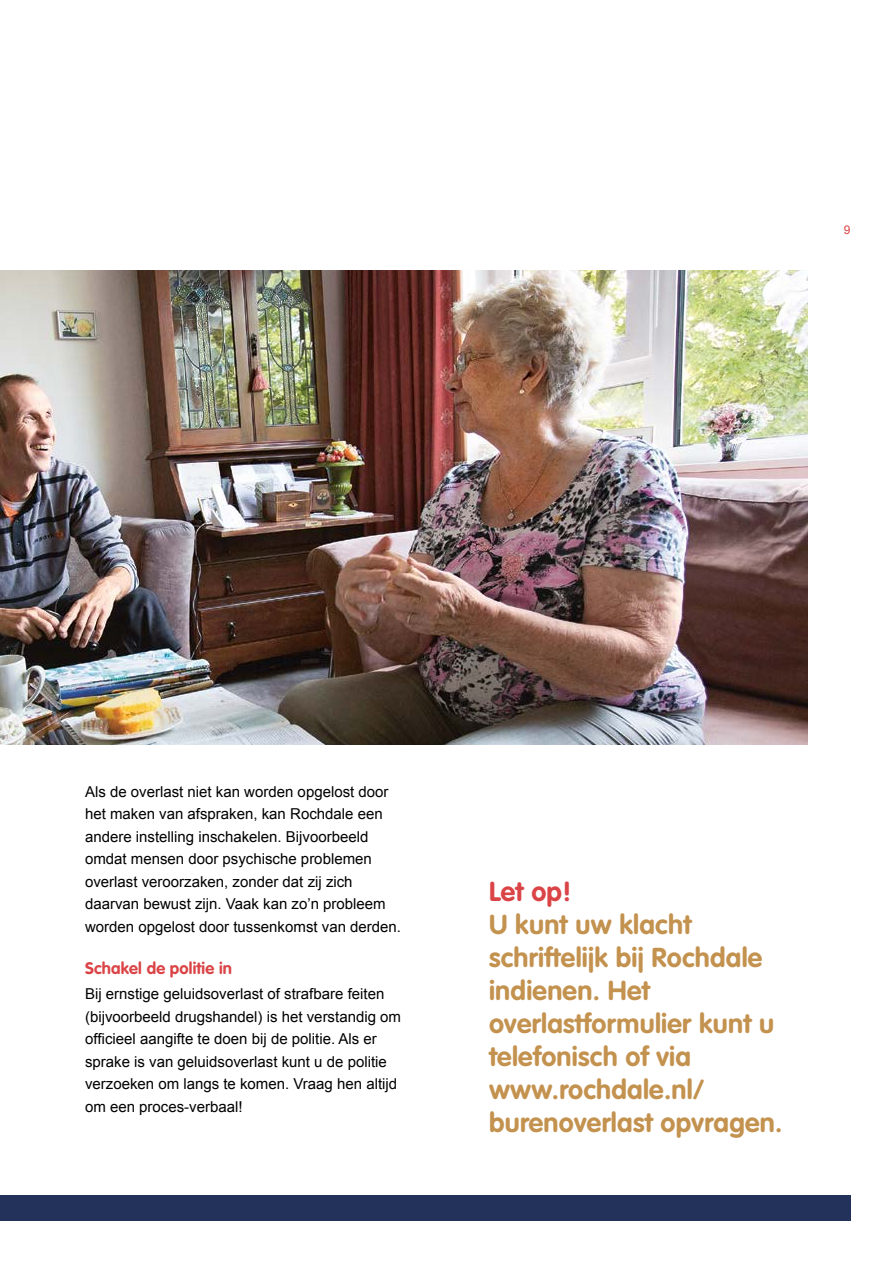
<style>
.page{position:relative;width:893px;height:1263px;background:#fff}
.page>*{position:absolute;margin:0;border:0;box-sizing:border-box;transform-origin:0 0}
.t1{font:700 27px/33px "VAG Rounded";letter-spacing:.01em;color:#c4924f}
.t2{font:700 27px "VAG Rounded";color:#db4447}
.t3{font:700 16.5px "VAG Rounded";letter-spacing:.01em;color:#db4447}
.t4{font:15px/22.5px "Arial";color:#000}
.t5{font:12px "Arial";color:#db4447}
</style>
<div class="page">
<img style="left:0;top:270px;width:808px;height:474px">
<div style="left:0;top:1195px;width:850px;height:25px;background:#22325a"></div>
<p class="t5" style="left:844px;top:222px;width:8px">9</p>
<p class="t4" style="left:85px;top:780px;width:317px">Als de overlast niet kan worden opgelost door het maken van afspraken, kan Rochdale een andere instelling inschakelen. Bijvoorbeeld omdat mensen door psychische problemen overlast veroorzaken, zonder dat zij zich daarvan bewust zijn. Vaak kan zo’n probleem worden opgelost door tussenkomst van derden.</p>
<p class="t3" style="left:85px;top:958px;width:149px">Schakel de politie in</p>
<p class="t4" style="left:85px;top:983px;width:317px">Bij ernstige geluidsoverlast of strafbare feiten (bijvoorbeeld drugshandel) is het verstandig om officieel aangifte te doen bij de politie. Als er sprake is van geluidsoverlast kunt u de politie verzoeken om langs te komen. Vraag hen altijd om een proces-verbaal!</p>
<h1 class="t2" style="left:489px;top:876px;width:84px">Let op!</h1>
<h1 class="t1" style="left:489px;top:908px;width:295px">U kunt uw klacht schriftelijk bij Rochdale indienen. Het overlastformulier kunt u telefonisch of via www.rochdale.nl/ burenoverlast opvragen.</h1>
</div>
